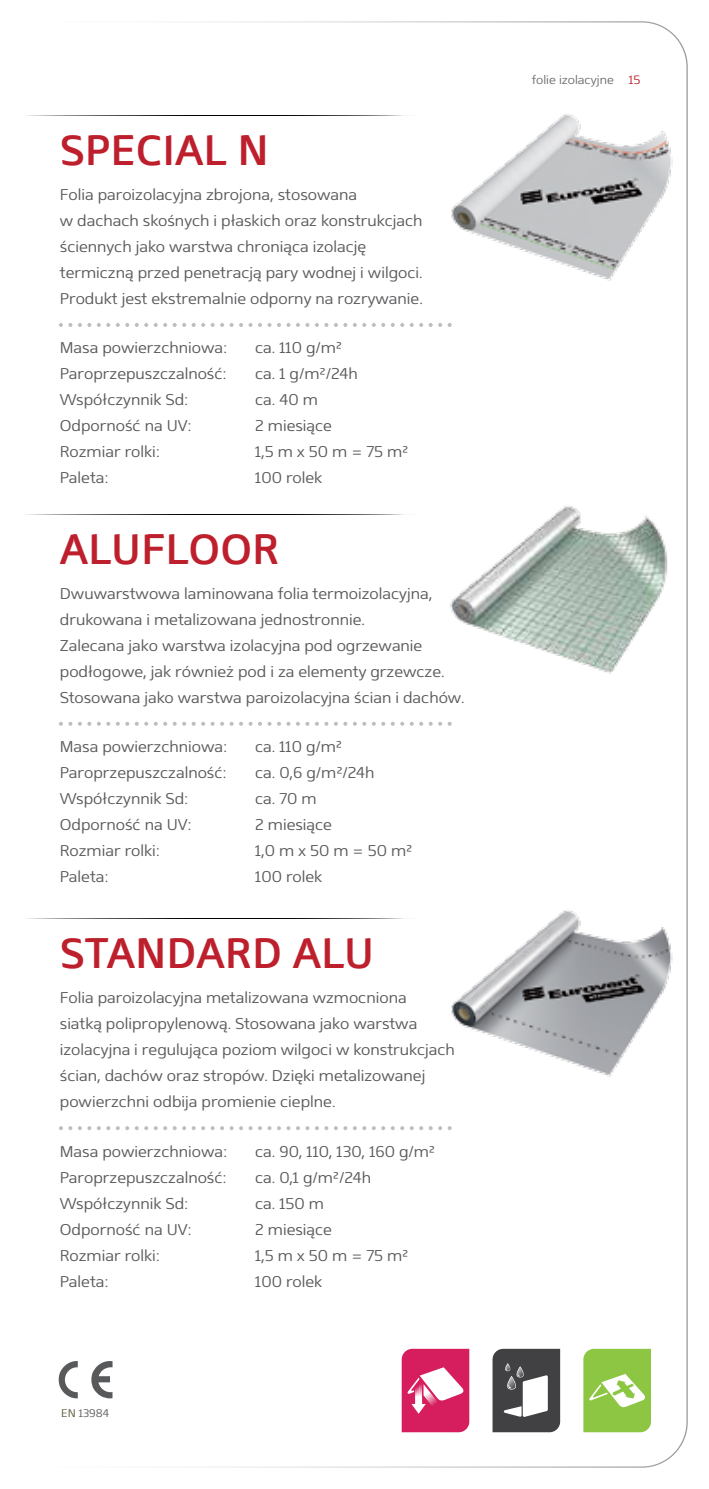
<style>
.page{position:relative;width:709px;height:1489px;background:#fff}
.page>*{position:absolute;margin:0;border:0;box-sizing:border-box;transform-origin:0 0}
.t1{font:600 42.5px "Mentone";color:#bd202c}
.t2{font:300 15.5px/26px "Mentone";color:#58595b}
.t3{font:300 12px "Mentone";color:#6d6e71}
.t4{font:300 11px "Mentone";color:#58595b}
.s1{color:#585531}
.s2{color:#bd202c}
</style>
<div class="page">
<svg style="left:26px;top:115px;width:378px;height:1px"></svg>
<svg style="left:59px;top:323px;width:13px;height:4px"></svg>
<svg style="left:78px;top:323px;width:13px;height:4px"></svg>
<svg style="left:97px;top:323px;width:13px;height:4px"></svg>
<svg style="left:116px;top:323px;width:13px;height:4px"></svg>
<svg style="left:135px;top:323px;width:13px;height:4px"></svg>
<svg style="left:154px;top:323px;width:13px;height:4px"></svg>
<svg style="left:173px;top:323px;width:13px;height:4px"></svg>
<svg style="left:192px;top:323px;width:13px;height:4px"></svg>
<svg style="left:211px;top:323px;width:22px;height:4px"></svg>
<svg style="left:239px;top:323px;width:13px;height:4px"></svg>
<svg style="left:258px;top:323px;width:13px;height:4px"></svg>
<svg style="left:277px;top:323px;width:13px;height:4px"></svg>
<svg style="left:296px;top:323px;width:13px;height:4px"></svg>
<svg style="left:315px;top:323px;width:13px;height:4px"></svg>
<svg style="left:334px;top:323px;width:13px;height:4px"></svg>
<svg style="left:353px;top:323px;width:13px;height:4px"></svg>
<svg style="left:372px;top:323px;width:13px;height:4px"></svg>
<svg style="left:391px;top:323px;width:13px;height:4px"></svg>
<svg style="left:410px;top:323px;width:13px;height:4px"></svg>
<svg style="left:429px;top:323px;width:3px;height:4px"></svg>
<svg style="left:438px;top:323px;width:13px;height:4px"></svg>
<svg style="left:26px;top:918px;width:378px;height:1px"></svg>
<svg style="left:59px;top:721px;width:13px;height:4px"></svg>
<svg style="left:78px;top:721px;width:13px;height:4px"></svg>
<svg style="left:97px;top:721px;width:13px;height:4px"></svg>
<svg style="left:116px;top:721px;width:13px;height:4px"></svg>
<svg style="left:135px;top:721px;width:13px;height:4px"></svg>
<svg style="left:154px;top:721px;width:13px;height:4px"></svg>
<svg style="left:173px;top:721px;width:13px;height:4px"></svg>
<svg style="left:192px;top:721px;width:13px;height:4px"></svg>
<svg style="left:211px;top:721px;width:22px;height:4px"></svg>
<svg style="left:239px;top:721px;width:13px;height:4px"></svg>
<svg style="left:258px;top:721px;width:13px;height:4px"></svg>
<svg style="left:277px;top:721px;width:13px;height:4px"></svg>
<svg style="left:296px;top:721px;width:13px;height:4px"></svg>
<svg style="left:315px;top:721px;width:13px;height:4px"></svg>
<svg style="left:334px;top:721px;width:13px;height:4px"></svg>
<svg style="left:353px;top:721px;width:13px;height:4px"></svg>
<svg style="left:372px;top:721px;width:13px;height:4px"></svg>
<svg style="left:391px;top:721px;width:13px;height:4px"></svg>
<svg style="left:410px;top:721px;width:13px;height:4px"></svg>
<svg style="left:438px;top:721px;width:13px;height:4px"></svg>
<svg style="left:59px;top:1126px;width:13px;height:4px"></svg>
<svg style="left:78px;top:1126px;width:13px;height:4px"></svg>
<svg style="left:97px;top:1126px;width:13px;height:4px"></svg>
<svg style="left:116px;top:1126px;width:13px;height:4px"></svg>
<svg style="left:135px;top:1126px;width:13px;height:4px"></svg>
<svg style="left:154px;top:1126px;width:13px;height:4px"></svg>
<svg style="left:173px;top:1126px;width:13px;height:4px"></svg>
<svg style="left:192px;top:1126px;width:13px;height:4px"></svg>
<svg style="left:211px;top:1126px;width:22px;height:4px"></svg>
<svg style="left:239px;top:1126px;width:13px;height:4px"></svg>
<svg style="left:258px;top:1126px;width:13px;height:4px"></svg>
<svg style="left:277px;top:1126px;width:13px;height:4px"></svg>
<svg style="left:296px;top:1126px;width:13px;height:4px"></svg>
<svg style="left:315px;top:1126px;width:13px;height:4px"></svg>
<svg style="left:334px;top:1126px;width:13px;height:4px"></svg>
<svg style="left:353px;top:1126px;width:13px;height:4px"></svg>
<svg style="left:372px;top:1126px;width:13px;height:4px"></svg>
<svg style="left:391px;top:1126px;width:13px;height:4px"></svg>
<svg style="left:410px;top:1126px;width:13px;height:4px"></svg>
<svg style="left:429px;top:1126px;width:3px;height:4px"></svg>
<svg style="left:438px;top:1126px;width:13px;height:4px"></svg>
<svg style="left:26px;top:514px;width:378px;height:1px"></svg>
<svg style="left:59px;top:1361px;width:53px;height:37px"></svg>
<svg style="left:402px;top:1348px;width:67px;height:83px"></svg>
<svg style="left:583px;top:1348px;width:68px;height:83px;background:#9dce5d"></svg>
<svg style="left:492px;top:1348px;width:68px;height:83px"></svg>
<img style="left:451px;top:113px;width:222px;height:168px">
<img style="left:451px;top:909px;width:222px;height:168px">
<img style="left:450px;top:506px;width:218px;height:168px">
<h1 class="t1" style="left:60px;top:124px;width:210px">SPECIAL N</h1>
<p class="t2" style="left:60px;top:181px;width:364px">Folia paroizolacyjna zbrojona, stosowana<br>w dachach skośnych i płaskich oraz konstrukcjach ściennych jako warstwa chroniąca izolację termiczną przed penetracją pary wodnej i wilgoci.<br>Produkt jest ekstremalnie odporny na rozrywanie.</p>
<p class="t2" style="left:60px;top:335px;width:169px">Masa powierzchniowa:<br>Paroprzepuszczalność:<br>Współczynnik Sd:<br>Odporność na UV:<br>Rozmiar rolki:<br>Paleta:</p>
<p class="t2" style="left:255px;top:335px;width:155px">ca. 110 g/m²<br>ca. 1 g/m²/24h<br>ca. 40 m<br>2 miesiące<br>1,5 m x 50 m = 75 m²<br>100 rolek</p>
<h1 class="t1" style="left:60px;top:523px;width:221px">ALUFLOOR</h1>
<p class="t2" style="left:60px;top:580px;width:406px">Dwuwarstwowa laminowana folia termoizolacyjna, drukowana i metalizowana jednostronnie.<br>Zalecana jako warstwa izolacyjna pod ogrzewanie podłogowe, jak również pod i za elementy grzewcze.<br>Stosowana jako warstwa paroizolacyjna ścian i dachów.</p>
<p class="t2" style="left:60px;top:733px;width:169px">Masa powierzchniowa:<br>Paroprzepuszczalność:<br>Współczynnik Sd:<br>Odporność na UV:<br>Rozmiar rolki:<br>Paleta:</p>
<p class="t2" style="left:255px;top:733px;width:159px">ca. 110 g/m²<br>ca. 0,6 g/m²/24h<br>ca. 70 m<br>2 miesiące<br>1,0 m x 50 m = 50 m²<br>100 rolek</p>
<h1 class="t1" style="left:60px;top:927px;width:316px">STANDARD ALU</h1>
<p class="t2" style="left:60px;top:984px;width:396px">Folia paroizolacyjna metalizowana wzmocniona<br>siatką polipropylenową. Stosowana jako warstwa izolacyjna i regulująca poziom wilgoci w konstrukcjach ścian, dachów oraz stropów. Dzięki metalizowanej powierzchni odbija promienie cieplne.</p>
<p class="t2" style="left:60px;top:1137px;width:169px">Masa powierzchniowa:<br>Paroprzepuszczalność:<br>Współczynnik Sd:<br>Odporność na UV:<br>Rozmiar rolki:<br>Paleta:</p>
<p class="t2" style="left:255px;top:1137px;width:181px">ca. 90, 110, 130, 160 g/m² ca. 0,1 g/m²/24h<br>ca. 150 m<br>2 miesiące<br>1,5 m x 50 m = 75 m²<br>100 rolek</p>
<p class="t4" style="left:61px;top:1406px;width:49px"><span class="s1">EN</span> 13984</p>
<p class="t3" style="left:532px;top:73px;width:110px">folie izolacyjne <span class="s2">15</span></p>
</div>
